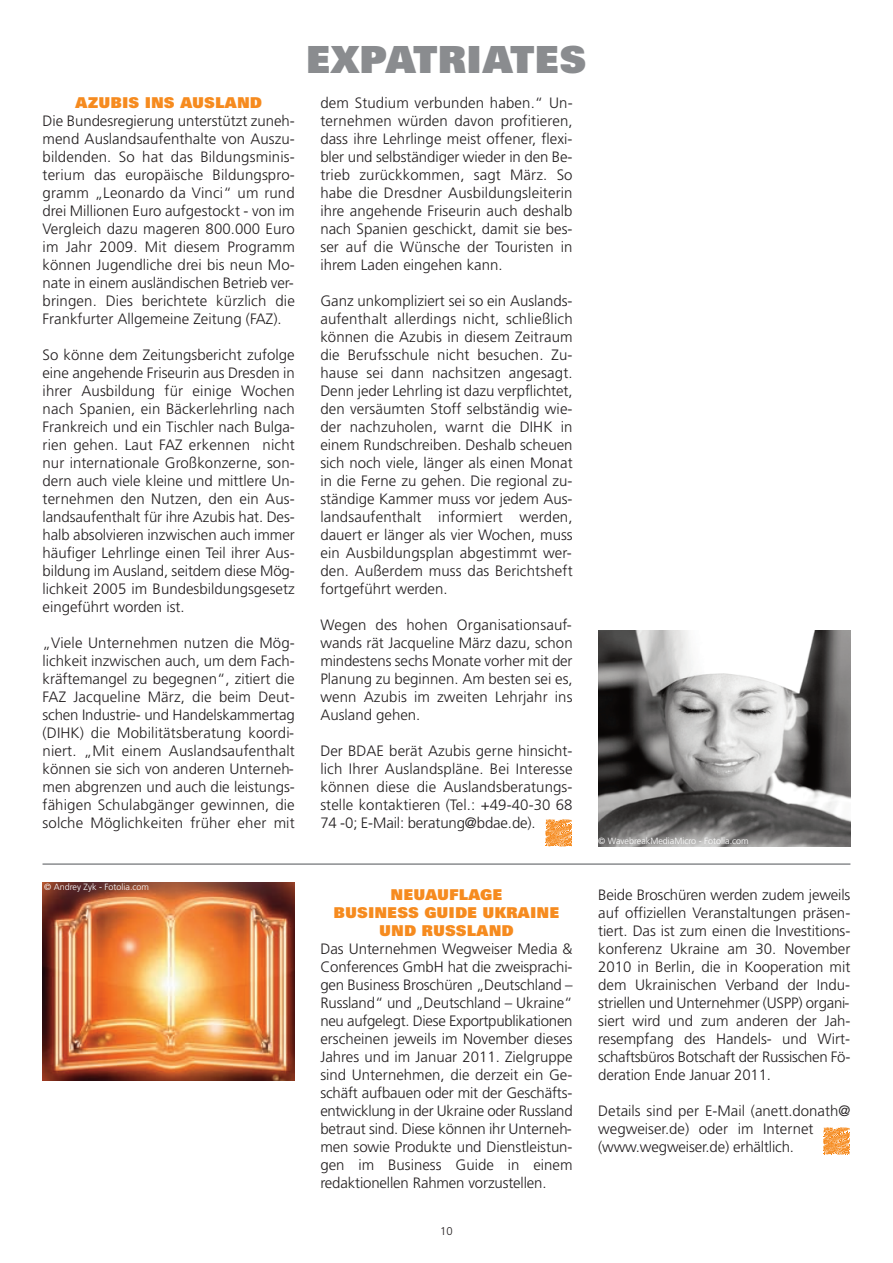
<style>
.page{position:relative;width:893px;height:1263px;background:#fff}
.page>*{position:absolute;margin:0;border:0;box-sizing:border-box;transform-origin:0 0}
.t1{font:900 37.5px "Zurich BT";color:#8a8c8f}
.t2{font:300 15px/18px "Frutiger";color:#231f20;text-align:justify}
.t3{font:900 15px/18px "Zurich BT";color:#f68b1f;text-align:center}
.t4{font:300 11.25px "Frutiger";color:#231f20}
.t5{font:300 9px "Frutiger";color:#fff}
</style>
<div class="page">
<img style="left:598px;top:630px;width:252px;height:216px">
<img style="left:43px;top:882px;width:252px;height:198px">
<svg style="left:545px;top:819px;width:27px;height:28px"></svg>
<svg style="left:823px;top:1127px;width:27px;height:28px"></svg>
<hr style="left:43px;top:863px;width:807px;height:2px;background:#8a8c8f">
<p class="t3" style="left:75px;top:94px;width:188px">AZUBIS INS AUSLAND</p>
<p class="t2" style="left:43px;top:112px;width:254px">Die Bundesregierung unterstützt zuneh&shy;mend Auslandsaufenthalte von Auszu&shy;bildenden. So hat das Bildungsminis&shy;terium das europäische Bildungspro&shy;gramm „Leonardo da Vinci“ um rund drei Millionen Euro aufgestockt - von im Vergleich dazu mageren 800.000 Euro im Jahr 2009. Mit diesem Programm können Jugendliche drei bis neun Mo&shy;nate in einem ausländischen Betrieb ver&shy;bringen. Dies berichtete kürzlich die Frankfurter Allgemeine Zeitung (FAZ).</p>
<p class="t2" style="left:43px;top:346px;width:254px">So könne dem Zeitungsbericht zufolge eine angehende Friseurin aus Dresden in ihrer Ausbildung für einige Wochen nach Spanien, ein Bäckerlehrling nach Frankreich und ein Tischler nach Bulga&shy;rien gehen. Laut FAZ erkennen nicht nur internationale Großkonzerne, son&shy;dern auch viele kleine und mittlere Un&shy;ternehmen den Nutzen, den ein Aus&shy;landsaufenthalt für ihre Azubis hat. Des&shy;halb absolvieren inzwischen auch immer häufiger Lehrlinge einen Teil ihrer Aus&shy;bildung im Ausland, seitdem diese Mög&shy;lichkeit 2005 im Bundesbildungsgesetz eingeführt worden ist.</p>
<p class="t2" style="left:43px;top:634px;width:254px">„Viele Unternehmen nutzen die Mög&shy;lichkeit inzwischen auch, um dem Fach&shy;kräftemangel zu begegnen“, zitiert die FAZ Jacqueline März, die beim Deut&shy;schen Industrie- und Handelskammertag (DIHK) die Mobilitätsberatung koordi&shy;niert. „Mit einem Auslandsaufenthalt können sie sich von anderen Unterneh&shy;men abgrenzen und auch die leistungs&shy;fähigen Schulabgänger gewinnen, die solche Möglichkeiten früher eher mit</p>
<h1 class="t1" style="left:306px;top:38px;width:282px">EXPATRIATES</h1>
<p class="t2" style="left:320px;top:94px;width:254px">dem Studium verbunden haben.“ Un&shy;ternehmen würden davon profitieren, dass ihre Lehrlinge meist offener, flexi&shy;bler und selbständiger wieder in den Be&shy;trieb zurückkommen, sagt März. So habe die Dresdner Ausbildungsleiterin ihre angehende Friseurin auch deshalb nach Spanien geschickt, damit sie bes&shy;ser auf die Wünsche der Touristen in ihrem Laden eingehen kann.</p>
<p class="t2" style="left:320px;top:292px;width:254px">Ganz unkompliziert sei so ein Auslands&shy;aufenthalt allerdings nicht, schließlich können die Azubis in diesem Zeitraum die Berufsschule nicht besuchen. Zu&shy;hause sei dann nachsitzen angesagt.<br>Denn jeder Lehrling ist dazu verpflichtet, den versäumten Stoff selbständig wie&shy;der nachzuholen, warnt die DIHK in einem Rundschreiben. Deshalb scheuen sich noch viele, länger als einen Monat in die Ferne zu gehen. Die regional zu&shy;ständige Kammer muss vor jedem Aus&shy;landsaufenthalt informiert werden, dauert er länger als vier Wochen, muss ein Ausbildungsplan abgestimmt wer&shy;den. Außerdem muss das Berichtsheft fortgeführt werden.</p>
<p class="t2" style="left:320px;top:616px;width:254px">Wegen des hohen Organisationsauf&shy;wands rät Jacqueline März dazu, schon mindestens sechs Monate vorher mit der Planung zu beginnen. Am besten sei es, wenn Azubis im zweiten Lehrjahr ins Ausland gehen.</p>
<p class="t2" style="left:320px;top:742px;width:254px">Der BDAE berät Azubis gerne hinsicht&shy;lich Ihrer Auslandspläne. Bei Interesse können diese die Auslandsberatungs&shy;stelle kontaktieren (Tel.: +49-40-30 68<br>74 -0; E-Mail: beratung@bdae.de).</p>
<p class="t5" style="left:598px;top:836px;width:152px">© WavebreakMediaMicro - Fotolia.com</p>
<p class="t5" style="left:44px;top:882px;width:107px">© Andrey Zyk - Fotolia.com</p>
<p class="t3" style="left:334px;top:886px;width:227px">NEUAUFLAGE<br>BUSINESS GUIDE UKRAINE<br>UND RUSSLAND</p>
<p class="t2" style="left:320px;top:940px;width:254px">Das Unternehmen Wegweiser Media &amp; Conferences GmbH hat die zweisprachi&shy;gen Business Broschüren „Deutschland – Russland“ und „Deutschland – Ukraine“ neu aufgelegt. Diese Exportpublikationen erscheinen jeweils im November dieses Jahres und im Januar 2011. Zielgruppe sind Unternehmen, die derzeit ein Ge&shy;schäft aufbauen oder mit der Geschäfts&shy;entwicklung in der Ukraine oder Russland betraut sind. Diese können ihr Unterneh&shy;men sowie Produkte und Dienstleistun&shy;gen im Business Guide in einem redaktionellen Rahmen vorzustellen.</p>
<p class="t4" style="left:440px;top:1224px;width:14px">10</p>
<p class="t2" style="left:598px;top:886px;width:254px">Beide Broschüren werden zudem jeweils auf offiziellen Veranstaltungen präsen&shy;tiert. Das ist zum einen die Investitions&shy;konferenz Ukraine am 30. November 2010 in Berlin, die in Kooperation mit dem Ukrainischen Verband der Indu&shy;striellen und Unternehmer (USPP) organi&shy;siert wird und zum anderen der Jah&shy;resempfang des Handels- und Wirt&shy;schaftsbüros Botschaft der Russischen Fö&shy;deration Ende Januar 2011.</p>
<p class="t2" style="left:598px;top:1102px;width:254px;text-align:left">Details sind per E-Mail (anett.donath@ wegweiser.de) oder im Internet (www.wegweiser.de) erhältlich.</p>
</div>
